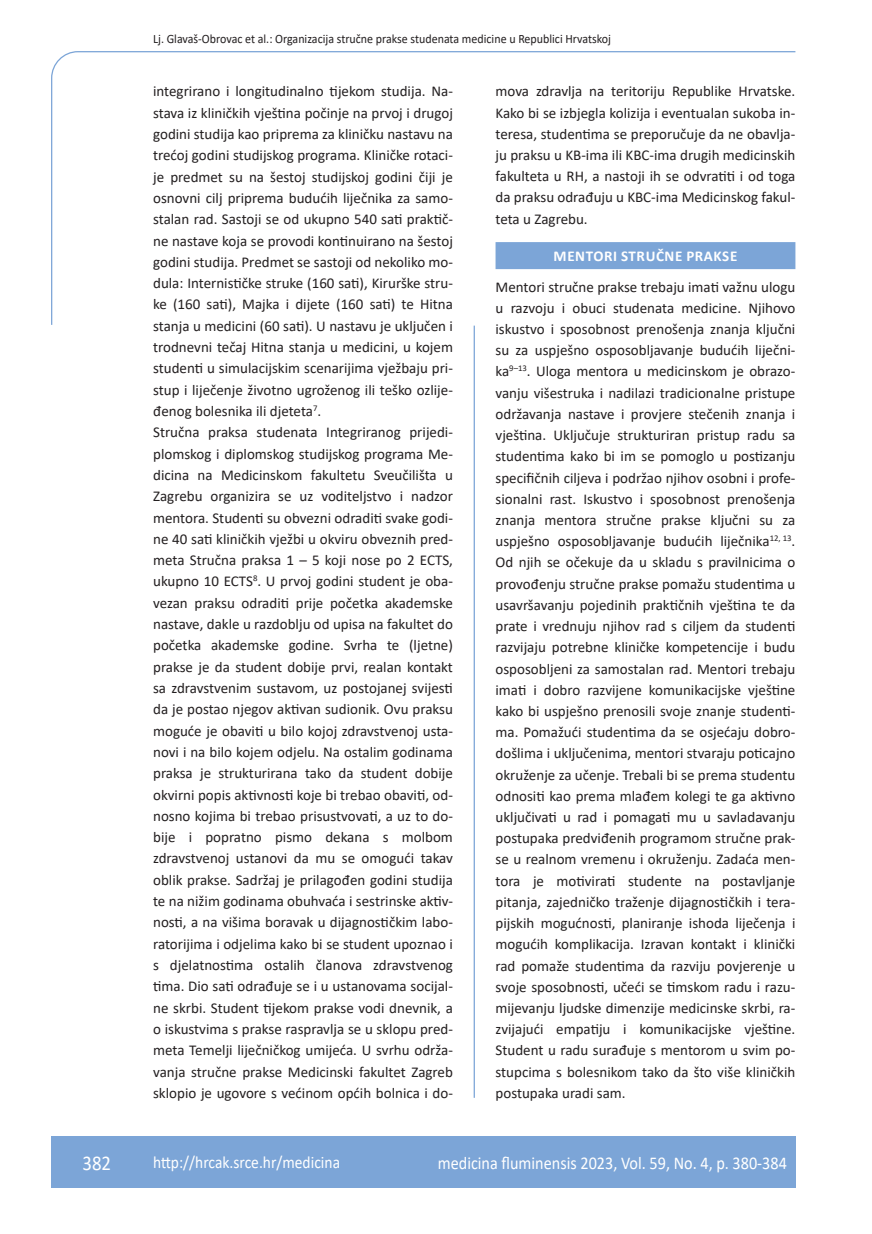
<style>
.page{position:relative;width:872px;height:1234px;background:#fff}
.page>*{position:absolute;margin:0;border:0;box-sizing:border-box;transform-origin:0 0}
.t1{font:21px "Calibri";color:#fff;scale:.9 1}
.t2{font:18px "Calibri";color:#fff;scale:.9 1}
.t3{font:17.25px "Calibri";color:#fff;scale:.9 1}
.osnovni_tekst{font:15px/21.3px "Calibri";color:#231f20;text-align:justify}
.naslov_ruler{font:700 15px "Calibri";letter-spacing:.04em;color:#fff}
.glava{font:12.75px "Calibri";color:#231f20;scale:.94 1}
</style>
<div class="page">
<svg style="left:51px;top:51px;width:745px;height:274px"></svg>
<hr style="left:473px;top:325px;width:2px;height:772px;background:#7ca5d7">
<div style="left:51px;top:1135px;width:744px;height:51px;background:#7ca5d7"></div>
<div style="left:495px;top:242px;width:300px;height:27px;background:#7ca5d7"></div>
<p class="glava" style="left:153px;top:29px;width:488px">Lj. Glavaš-Obrovac et al.: Organizacija stručne prakse studenata medicine u Republici Hrvatskoj</p>
<p class="osnovni_tekst" style="left:153px;top:80px;width:301px">integrirano i longitudinalno tijekom studija. Na&shy;stava iz kliničkih vještina počinje na prvoj i drugoj godini studija kao priprema za kliničku nastavu na trećoj godini studijskog programa. Kliničke rotaci&shy;je predmet su na šestoj studijskoj godini čiji je osnovni cilj priprema budućih liječnika za samo&shy;stalan rad. Sastoji se od ukupno 540 sati praktič&shy;ne nastave koja se provodi kontinuirano na šestoj godini studija. Predmet se sastoji od nekoliko mo&shy;dula: Internističke struke (160 sati), Kirurške stru&shy;ke (160 sati), Majka i dijete (160 sati) te Hitna stanja u medicini (60 sati). U nastavu je uključen i trodnevni tečaj Hitna stanja u medicini, u kojem studenti u simulacijskim scenarijima vježbaju pri&shy;stup i liječenje životno ugroženog ili teško ozlije&shy;đenog bolesnika ili djeteta<sup>7</sup>.</p>
<p class="osnovni_tekst" style="left:153px;top:421px;width:301px">Stručna praksa studenata Integriranog prijedi&shy;plomskog i diplomskog studijskog programa Me&shy;dicina na Medicinskom fakultetu Sveučilišta u Zagrebu organizira se uz voditeljstvo i nadzor mentora. Studenti su obvezni odraditi svake godi&shy;ne 40 sati kliničkih vježbi u okviru obveznih pred&shy;meta Stručna praksa 1 – 5 koji nose po 2 ECTS, ukupno 10 ECTS<sup>8</sup>. U prvoj godini student je oba&shy;vezan praksu odraditi prije početka akademske nastave, dakle u razdoblju od upisa na fakultet do početka akademske godine. Svrha te (ljetne) prakse je da student dobije prvi, realan kontakt sa zdravstvenim sustavom, uz postojanej svijesti da je postao njegov aktivan sudionik. Ovu praksu moguće je obaviti u bilo kojoj zdravstvenoj usta&shy;novi i na bilo kojem odjelu. Na ostalim godinama praksa je strukturirana tako da student dobije okvirni popis aktivnosti koje bi trebao obaviti, od&shy;nosno kojima bi trebao prisustvovati, a uz to do&shy;bije i popratno pismo dekana s molbom zdravstvenoj ustanovi da mu se omogući takav oblik prakse. Sadržaj je prilagođen godini studija te na nižim godinama obuhvaća i sestrinske aktiv&shy;nosti, a na višima boravak u dijagnostičkim labo&shy;ratorijima i odjelima kako bi se student upoznao i s djelatnostima ostalih članova zdravstvenog tima. Dio sati odrađuje se i u ustanovama socijal&shy;ne skrbi. Student tijekom prakse vodi dnevnik, a o iskustvima s prakse raspravlja se u sklopu pred&shy;meta Temelji liječničkog umijeća. U svrhu održa&shy;vanja stručne prakse Medicinski fakultet Zagreb sklopio je ugovore s većinom općih bolnica i do-</p>
<p class="osnovni_tekst" style="left:495px;top:80px;width:301px">mova zdravlja na teritoriju Republike Hrvatske.<br>Kako bi se izbjegla kolizija i eventualan sukoba in&shy;teresa, studentima se preporučuje da ne obavlja&shy;ju praksu u KB-ima ili KBC-ima drugih medicinskih fakulteta u RH, a nastoji ih se odvratiti i od toga da praksu odrađuju u KBC-ima Medicinskog fakul&shy;teta u Zagrebu.</p>
<p class="naslov_ruler" style="left:553px;top:245px;width:185px">MENTORI STRUČNE PRAKSE</p>
<p class="osnovni_tekst" style="left:495px;top:275px;width:301px">Mentori stručne prakse trebaju imati važnu ulogu u razvoju i obuci studenata medicine. Njihovo iskustvo i sposobnost prenošenja znanja ključni su za uspješno osposobljavanje budućih liječni&shy;ka<sup>9–13</sup>. Uloga mentora u medicinskom je obrazo&shy;vanju višestruka i nadilazi tradicionalne pristupe održavanja nastave i provjere stečenih znanja i vještina. Uključuje strukturiran pristup radu sa studentima kako bi im se pomoglo u postizanju specifičnih ciljeva i podržao njihov osobni i profe&shy;sionalni rast. Iskustvo i sposobnost prenošenja znanja mentora stručne prakse ključni su za uspješno osposobljavanje budućih liječnika<sup>12,</sup> <sup>13</sup>.<br>Od njih se očekuje da u skladu s pravilnicima o provođenju stručne prakse pomažu studentima u usavršavanju pojedinih praktičnih vještina te da prate i vrednuju njihov rad s ciljem da studenti razvijaju potrebne kliničke kompetencije i budu osposobljeni za samostalan rad. Mentori trebaju imati i dobro razvijene komunikacijske vještine kako bi uspješno prenosili svoje znanje studenti&shy;ma. Pomažući studentima da se osjećaju dobro&shy;došlima i uključenima, mentori stvaraju poticajno okruženje za učenje. Trebali bi se prema studentu odnositi kao prema mlađem kolegi te ga aktivno uključivati u rad i pomagati mu u savladavanju postupaka predviđenih programom stručne prak&shy;se u realnom vremenu i okruženju. Zadaća men&shy;tora je motivirati studente na postavljanje pitanja, zajedničko traženje dijagnostičkih i tera&shy;pijskih mogućnosti, planiranje ishoda liječenja i mogućih komplikacija. Izravan kontakt i klinički rad pomaže studentima da razviju povjerenje u svoje sposobnosti, učeći se timskom radu i razu&shy;mijevanju ljudske dimenzije medicinske skrbi, ra&shy;zvijajući empatiju i komunikacijske vještine.<br>Student u radu surađuje s mentorom u svim po&shy;stupcima s bolesnikom tako da što više kliničkih postupaka uradi sam.</p>
<p class="t1" style="left:82px;top:1147px;width:33px">382</p>
<p class="t3" style="left:153px;top:1149px;width:209px">http://hrcak.srce.hr/medicina</p>
<p class="t2" style="left:438px;top:1149px;width:389px">medicina fluminensis 2023, Vol. 59, No. 4, p. 380-384</p>
</div>
